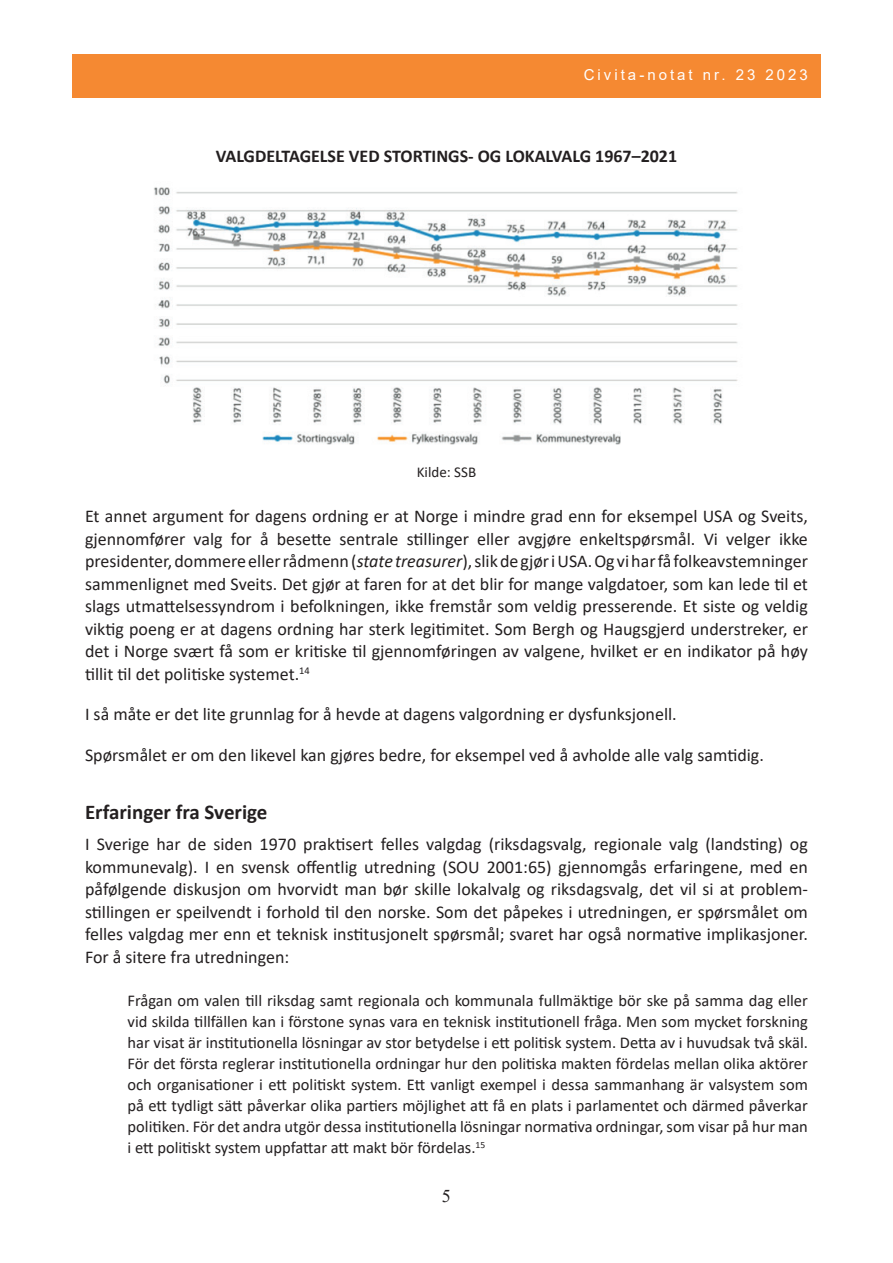
<style>
.page{position:relative;width:893px;height:1263px;background:#fff}
.page>*{position:absolute;margin:0;border:0;box-sizing:border-box;transform-origin:0 0}
.t1{font:700 21px "Calibri";color:#231f20}
.t2{font:18px/22.5px "Calibri";color:#231f20;text-align:justify}
.t3{font:700 18px "Calibri";color:#231f20}
.t4{font:18px "Times New Roman";color:#231f20}
.t5{font:16.5px/21px "Calibri";color:#231f20;text-align:justify}
.t6{font:15px "Arial";letter-spacing:.2em;color:#fff}
.t7{font:15px "Calibri";color:#231f20}
.s1{font-style:italic}
</style>
<div class="page">
<div style="left:72px;top:54px;width:749px;height:44px;background:#f58932"></div>
<img style="left:154px;top:187px;width:584px;height:258px">
<p class="t6" style="left:584px;top:66px;width:226px">Civita-notat nr. 23 2023</p>
<p class="t3" style="left:216px;top:149px;width:463px">VALGDELTAGELSE VED STORTINGS- OG LOKALVALG 1967–2021</p>
<p class="t7" style="left:417px;top:462px;width:61px">Kilde: SSB</p>
<p class="t2" style="left:85px;top:504px;width:724px">Et annet argument for dagens ordning er at Norge i mindre grad enn for eksempel USA og Sveits, gjennomfører valg for å besette sentrale stillinger eller avgjøre enkeltspørsmål. Vi velger ikke presidenter, dommere eller rådmenn (<span class="s1">state treasurer</span>), slik de gjør i USA. Og vi har få folkeavstemninger sammenlignet med Sveits. Det gjør at faren for at det blir for mange valgdatoer, som kan lede til et slags utmattelsessyndrom i befolkningen, ikke fremstår som veldig presserende. Et siste og veldig viktig poeng er at dagens ordning har sterk legitimitet. Som Bergh og Haugsgjerd understreker, er det i Norge svært få som er kritiske til gjennomføringen av valgene, hvilket er en indikator på høy tillit til det politiske systemet.<sup>14</sup></p>
<p class="t2" style="left:85px;top:702px;width:593px">I så måte er det lite grunnlag for å hevde at dagens valgordning er dysfunksjonell.</p>
<p class="t2" style="left:85px;top:743px;width:680px">Spørsmålet er om den likevel kan gjøres bedre, for eksempel ved å avholde alle valg samtidig.</p>
<p class="t1" style="left:85px;top:797px;width:184px">Erfaringer fra Sverige</p>
<p class="t2" style="left:85px;top:832px;width:724px">I Sverige har de siden 1970 praktisert felles valgdag (riksdagsvalg, regionale valg (landsting) og kommunevalg). I en svensk offentlig utredning (SOU 2001:65) gjennomgås erfaringene, med en påfølgende diskusjon om hvorvidt man bør skille lokalvalg og riksdagsvalg, det vil si at problem&shy;stillingen er speilvendt i forhold til den norske. Som det påpekes i utredningen, er spørsmålet om felles valgdag mer enn et teknisk institusjonelt spørsmål; svaret har også normative implikasjoner.<br>For å sitere fra utredningen:</p>
<p class="t5" style="left:128px;top:990px;width:682px">Frågan om valen till riksdag samt regionala och kommunala fullmäktige bör ske på samma dag eller vid skilda tillfällen kan i förstone synas vara en teknisk institutionell fråga. Men som mycket forskning har visat är institutionella lösningar av stor betydelse i ett politisk system. Detta av i huvudsak två skäl.<br>För det första reglerar institutionella ordningar hur den politiska makten fördelas mellan olika aktörer och organisationer i ett politiskt system. Ett vanligt exempel i dessa sammanhang är valsystem som på ett tydligt sätt påverkar olika partiers möjlighet att få en plats i parlamentet och därmed påverkar politiken. För det andra utgör dessa institutionella lösningar normativa ordningar, som visar på hur man i ett politiskt system uppfattar att makt bör fördelas.<sup>15</sup></p>
<p class="t4" style="left:442px;top:1185px;width:10px">5</p>
</div>
